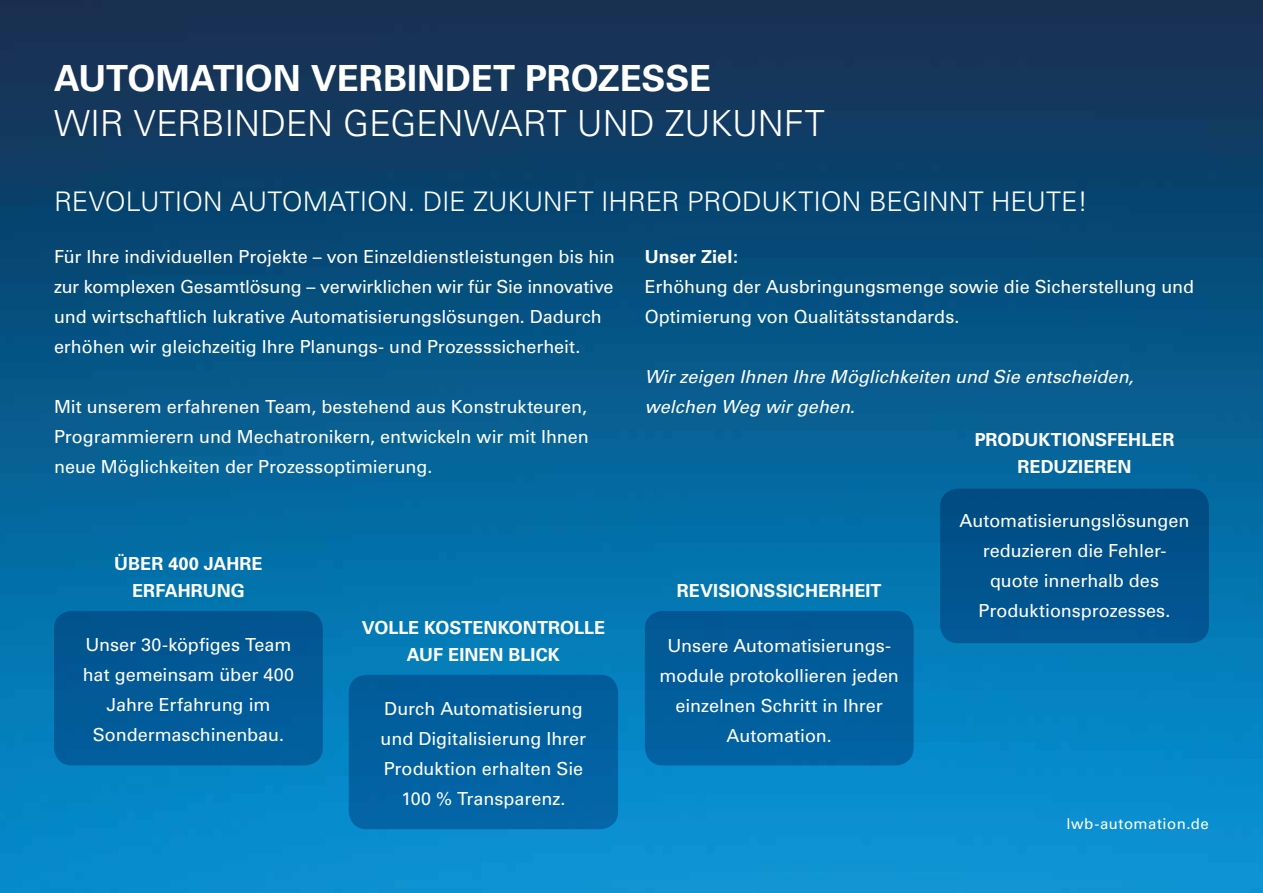
<style>
.page{position:relative;width:1263px;height:893px;background:#fff}
.page>*{position:absolute;margin:0;border:0;box-sizing:border-box;transform-origin:0 0}
.t1{font:300 36px "Univers";letter-spacing:-.005em;color:#fff}
.t2{font:700 36px "Univers";letter-spacing:-.005em;color:#fff}
.t3{font:300 27px "Univers";letter-spacing:-.005em;color:#fff}
.t4{font:18px/30px "Univers";letter-spacing:-.005em;color:#fff;text-align:center}
.t5{font:700 18px/27px "Univers";color:#fff;text-align:center}
.t6{font:italic 18px/30px "Univers";color:#fff}
.t7{font:700 18px "Univers CE";letter-spacing:.005em;color:#fff}
.t8{font:15px "Univers";letter-spacing:.03em;color:#fff}
</style>
<div class="page">
<img style="left:0;top:0;width:1263px;height:893px">
<div style="left:54px;top:611px;width:269px;height:154px;background:#025a96;border-radius:18px"></div>
<div style="left:349px;top:675px;width:269px;height:154px;background:#0260a1;border-radius:18px"></div>
<div style="left:645px;top:611px;width:269px;height:154px;background:#025e9d;border-radius:18px"></div>
<div style="left:940px;top:489px;width:269px;height:154px;background:#01538c;border-radius:18px"></div>
<h1 class="t2" style="left:54px;top:57px;width:659px">AUTOMATION VERBINDET PROZESSE</h1>
<h1 class="t1" style="left:54px;top:101px;width:772px">WIR VERBINDEN GEGENWART UND ZUKUNFT</h1>
<h2 class="t3" style="left:54px;top:185px;width:1035px">REVOLUTION AUTOMATION. DIE ZUKUNFT IHRER PRODUKTION BEGINNT HEUTE!</h2>
<p class="t4" style="left:54px;top:242px;width:562px;text-align:left">Für Ihre individuellen Projekte – von Einzeldienstleistungen bis hin zur komplexen Gesamtlösung – verwirklichen wir für Sie innovative und wirtschaftlich lukrative Automatisierungslösungen. Dadurch erhöhen wir gleichzeitig Ihre Planungs- und Prozesssicherheit.</p>
<p class="t7" style="left:645px;top:246px;width:95px">Unser Ziel:</p>
<p class="t4" style="left:645px;top:272px;width:551px;text-align:left">Erhöhung der Ausbringungsmenge sowie die Sicherstellung und<br>Optimierung von Qualitätsstandards.</p>
<p class="t4" style="left:54px;top:392px;width:536px;text-align:justify">Mit unserem erfahrenen Team, bestehend aus Konstrukteuren, Programmierern und Mechatronikern, entwickeln wir mit Ihnen neue Möglichkeiten der Prozessoptimierung.</p>
<p class="t5" style="left:114px;top:550px;width:150px">ÜBER 400 JAHRE<br>ERFAHRUNG</p>
<p class="t4" style="left:83px;top:629px;width:213px">Unser 30-köpfiges Team hat gemeinsam über 400<br>Jahre Erfahrung im<br>Sondermaschinenbau.</p>
<p class="t5" style="left:362px;top:615px;width:245px">VOLLE KOSTENKONTROLLE<br>AUF EINEN BLICK</p>
<p class="t4" style="left:381px;top:694px;width:207px">Durch Automatisierung und Digitalisierung Ihrer<br>Produktion erhalten Sie<br>100 % Transparenz.</p>
<p class="t6" style="left:645px;top:362px;width:490px">Wir zeigen Ihnen Ihre Möglichkeiten und Sie entscheiden, welchen Weg wir gehen.</p>
<p class="t5" style="left:677px;top:577px;width:206px">REVISIONSSICHERHEIT</p>
<p class="t4" style="left:659px;top:631px;width:241px">Unsere Automatisierungs&shy;module protokollieren jeden einzelnen Schritt in Ihrer<br>Automation.</p>
<p class="t5" style="left:975px;top:426px;width:201px">PRODUKTIONSFEHLER<br>REDUZIEREN</p>
<p class="t4" style="left:959px;top:506px;width:231px">Automatisierungslösungen reduzieren die Fehler&shy;quote innerhalb des<br>Produktionsprozesses.</p>
<p class="t8" style="left:1066px;top:815px;width:144px">lwb-automation.de</p>
</div>
